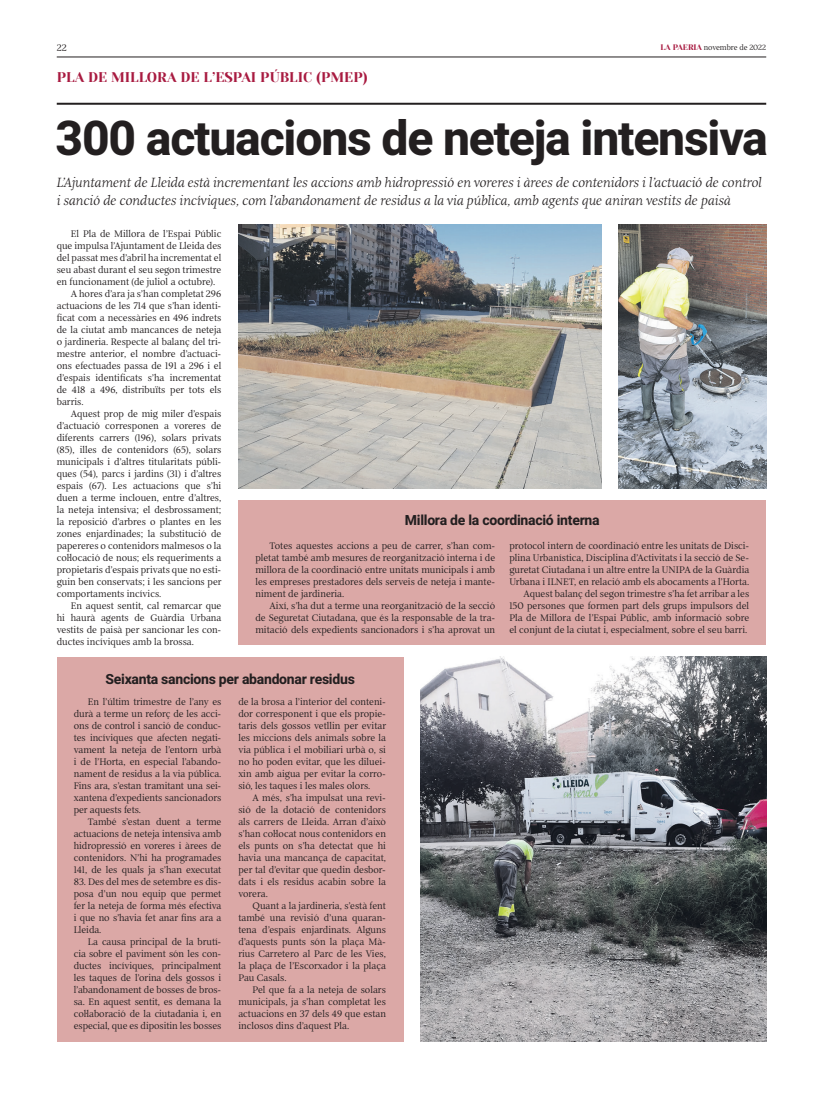
<style>
.page{position:relative;width:823px;height:1106px;background:#fff}
.page>*{position:absolute;margin:0;border:0;box-sizing:border-box;transform-origin:0 0}
.t1{font:48px "Heebo";letter-spacing:-.025em;color:#231f20}
.t2{font:italic 300 14px/18px "Pobla";letter-spacing:-.005em;color:#231f20}
.t3{font:14px "Heebo";letter-spacing:-.02em;color:#231f20}
.t4{font:14px "Yeseva One";color:#a81a40}
.t5{font:10px/12px "Pobla";color:#231f20;text-align:justify}
.t6{font:8px "Pobla";letter-spacing:-.01em;color:#231f20}
.s1{font-family:"Yeseva One";color:#a81a40}
</style>
<div class="page">
<hr style="left:57px;top:57px;width:708px;height:1px;background:#231f20">
<div style="left:57px;top:657px;width:346px;height:384px;background:#dba8a6"></div>
<div style="left:238px;top:501px;width:527px;height:144px;background:#dba8a6"></div>
<img style="left:420px;top:657px;width:345px;height:384px">
<img style="left:238px;top:225px;width:363px;height:264px">
<img style="left:618px;top:225px;width:147px;height:264px">
<hr style="left:57px;top:103px;width:708px;height:2px;background:#231f20">
<p class="t5" style="left:57px;top:42px;width:11px">22</p>
<p class="t6" style="left:660px;top:43px;width:107px"><span class="s1">LA PAERIA</span> novembre de 2022</p>
<h2 class="t4" style="left:57px;top:66px;width:312px">PLA DE MILLORA DE L’ESPAI PÚBLIC (PMEP)</h2>
<h1 class="t1" style="left:55px;top:105px;width:713px">300 actuacions de neteja intensiva</h1>
<p class="t2" style="left:57px;top:173px;width:706px">L’Ajuntament de Lleida està incrementant les accions amb hidropressió en voreres i àrees de contenidors i l’actuació de control i sanció de conductes incíviques, com l’abandonament de residus a la via pública, amb agents que aniran vestits de paisà</p>
<p class="t5" style="left:71px;top:227px;width:152px">El Pla de Millora de l’Espai Públic</p>
<p class="t5" style="left:57px;top:239px;width:166px">que impulsa l’Ajuntament de Lleida des</p>
<p class="t5" style="left:57px;top:251px;width:166px">del passat mes d’abril ha incrementat el</p>
<p class="t5" style="left:57px;top:263px;width:166px">seu abast durant el seu segon trimestre</p>
<p class="t5" style="left:57px;top:275px;width:160px">en funcionament (de juliol a octubre).</p>
<p class="t5" style="left:71px;top:287px;width:152px">A hores d’ara ja s’han completat 296</p>
<p class="t5" style="left:57px;top:299px;width:166px">actuacions de les 714 que s’han identi·</p>
<p class="t5" style="left:57px;top:311px;width:166px">ficat com a necessàries en 496 indrets</p>
<p class="t5" style="left:57px;top:323px;width:166px">de la ciutat amb mancances de neteja</p>
<p class="t5" style="left:57px;top:335px;width:166px">o jardineria. Respecte al balanç del tri·</p>
<p class="t5" style="left:57px;top:347px;width:166px">mestre anterior, el nombre d’actuaci·</p>
<p class="t5" style="left:57px;top:359px;width:166px">ons efectuades passa de 191 a 296 i el</p>
<p class="t5" style="left:57px;top:371px;width:166px">d’espais identificats s’ha incrementat</p>
<p class="t5" style="left:57px;top:383px;width:166px">de 418 a 496, distribuïts per tots els</p>
<p class="t5" style="left:57px;top:395px;width:28px">barris.</p>
<p class="t5" style="left:71px;top:407px;width:152px">Aquest prop de mig miler d’espais</p>
<p class="t5" style="left:57px;top:419px;width:166px">d’actuació corresponen a voreres de</p>
<p class="t5" style="left:57px;top:431px;width:166px">diferents carrers (196), solars privats</p>
<p class="t5" style="left:57px;top:443px;width:166px">(85), illes de contenidors (65), solars</p>
<p class="t5" style="left:57px;top:455px;width:166px">municipals i d’altres titularitats públi·</p>
<p class="t5" style="left:57px;top:467px;width:166px">ques (54), parcs i jardins (31) i d’altres</p>
<p class="t5" style="left:57px;top:479px;width:166px">espais (67). Les actuacions que s’hi</p>
<p class="t5" style="left:57px;top:491px;width:166px">duen a terme inclouen, entre d’altres,</p>
<p class="t5" style="left:57px;top:503px;width:166px">la neteja intensiva; el desbrossament;</p>
<p class="t5" style="left:57px;top:515px;width:166px">la reposició d’arbres o plantes en les</p>
<p class="t5" style="left:57px;top:527px;width:166px">zones enjardinades; la substitució de</p>
<p class="t5" style="left:57px;top:539px;width:166px">papereres o contenidors malmesos o la</p>
<p class="t5" style="left:57px;top:551px;width:166px">col·locació de nous; els requeriments a</p>
<p class="t5" style="left:57px;top:563px;width:166px">propietaris d’espais privats que no esti·</p>
<p class="t5" style="left:57px;top:575px;width:166px">guin ben conservats; i les sancions per</p>
<p class="t5" style="left:57px;top:587px;width:106px">comportaments incívics.</p>
<p class="t5" style="left:71px;top:599px;width:152px">En aquest sentit, cal remarcar que</p>
<p class="t5" style="left:57px;top:611px;width:166px">hi haurà agents de Guàrdia Urbana</p>
<p class="t5" style="left:57px;top:623px;width:166px">vestits de paisà per sancionar les con·</p>
<p class="t5" style="left:57px;top:635px;width:139px">ductes incíviques amb la brossa.</p>
<h2 class="t3" style="left:404px;top:510px;width:196px">Millora de la coordinació interna</h2>
<p class="t5" style="left:255px;top:539px;width:241px;text-indent:14px">Totes aquestes accions a peu de carrer, s’han com· pletat també amb mesures de reorganització interna i de millora de la coordinació entre unitats municipals i amb les empreses prestadores dels serveis de neteja i mante· niment de jardineria.</p>
<p class="t5" style="left:255px;top:599px;width:241px;text-indent:14px">Així, s’ha dut a terme una reorganització de la secció de Seguretat Ciutadana, que és la responsable de la tra· mitació dels expedients sancionadors i s’ha aprovat un</p>
<p class="t5" style="left:509px;top:539px;width:241px;text-align:right">protocol intern de coordinació entre les unitats de Disci· plina Urbanística, Disciplina d’Activitats i la secció de Se· guretat Ciutadana i un altre entre la UNIPA de la Guàrdia Urbana i ILNET, en relació amb els abocaments a l’Horta.<br>Aquest balanç del segon trimestre s’ha fet arribar a les 150 persones que formen part dels grups impulsors del Pla de Millora de l’Espai Públic, amb informació sobre el conjunt de la ciutat i, especialment, sobre el seu barri.</p>
<h2 class="t3" style="left:105px;top:669px;width:251px">Seixanta sancions per abandonar residus</h2>
<p class="t5" style="left:74px;top:695px;width:149px;text-indent:14px">En l’últim trimestre de l’any es durà a terme un reforç de les acci· ons de control i sanció de conduc· tes incíviques que afecten negati· vament la neteja de l’entorn urbà i de l’Horta, en especial l’abando· nament de residus a la via pública.<br>Fins ara, s’estan tramitant una sei· xantena d’expedients sancionadors per aquests fets.</p>
<p class="t5" style="left:74px;top:815px;width:149px;text-indent:14px">També s’estan duent a terme actuacions de neteja intensiva amb hidropressió en voreres i àrees de contenidors. N’hi ha programades 141, de les quals ja s’han executat</p>
<p class="t5" style="left:74px;top:875px;width:149px">83. Des del mes de setembre es dis· posa d’un nou equip que permet fer la neteja de forma més efectiva i que no s’havia fet anar fins ara a Lleida.</p>
<p class="t5" style="left:74px;top:935px;width:149px;text-indent:14px">La causa principal de la brutí· cia sobre el paviment són les con· ductes incíviques, principalment les taques de l’orina dels gossos i l’abandonament de bosses de bros· sa. En aquest sentit, es demana la col·laboració de la ciutadania i, en especial, que es dipositin les bosses</p>
<p class="t5" style="left:238px;top:695px;width:149px">de la brosa a l’interior del conteni· dor corresponent i que els propie· taris dels gossos vetllin per evitar les miccions dels animals sobre la via pública i el mobiliari urbà o, si no ho poden evitar, que les diluei· xin amb aigua per evitar la corro· sió, les taques i les males olors.</p>
<p class="t5" style="left:238px;top:791px;width:149px;text-indent:14px">A més, s’ha impulsat una revi· sió de la dotació de contenidors als carrers de Lleida. Arran d’això s’han col·locat nous contenidors en els punts on s’ha detectat que hi havia una mancança de capacitat, per tal d’evitar que quedin desbor· dats i els residus acabin sobre la vorera.</p>
<p class="t5" style="left:238px;top:899px;width:149px;text-indent:14px">Quant a la jardineria, s’està fent també una revisió d’una quaran· tena d’espais enjardinats. Alguns d’aquests punts són la plaça Mà· rius Carretero al Parc de les Vies, la plaça de l’Escorxador i la plaça Pau Casals.</p>
<p class="t5" style="left:238px;top:983px;width:149px;text-indent:14px">Pel que fa a la neteja de solars municipals, ja s’han completat les actuacions en 37 dels 49 que estan inclosos dins d’aquest Pla.</p>
</div>
